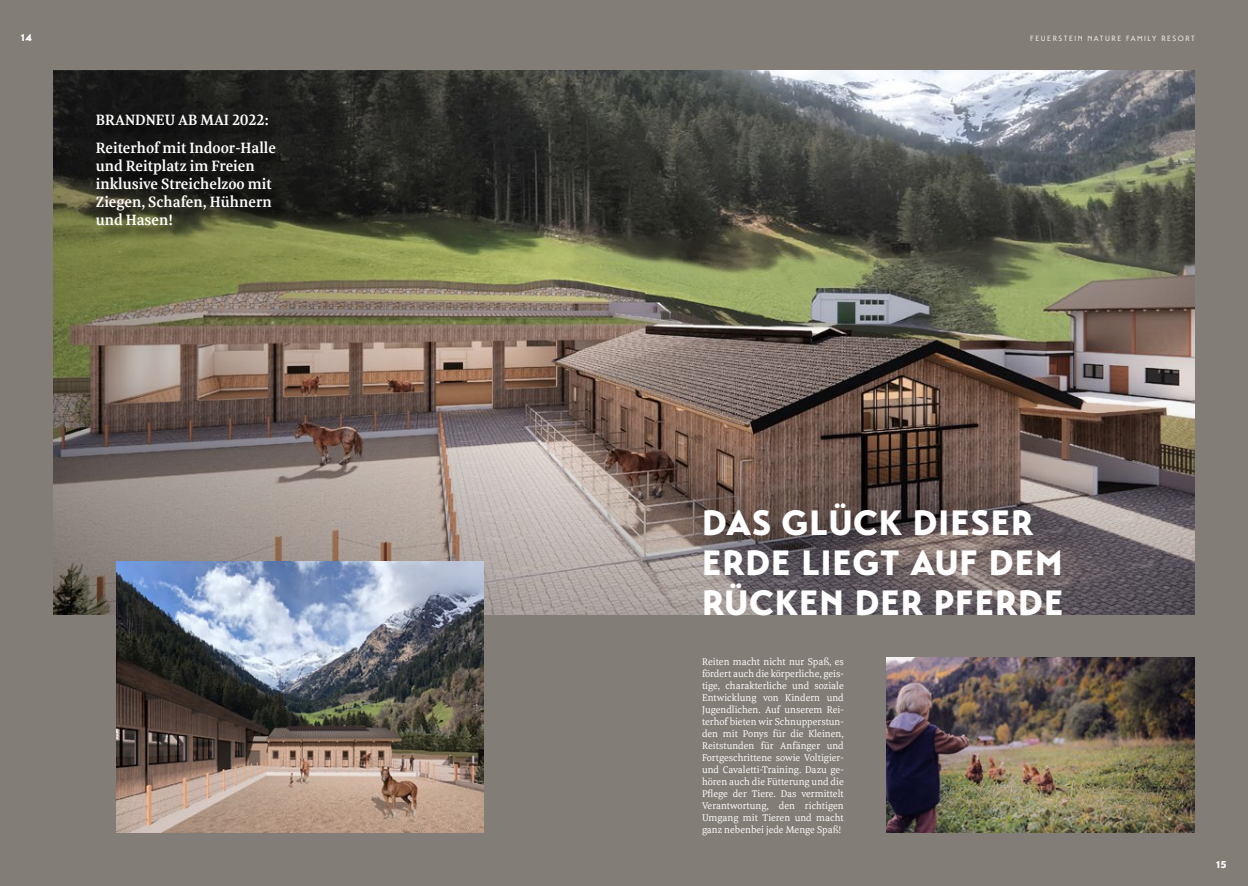
<style>
.page{position:relative;width:1248px;height:886px;background:#fff}
.page>*{position:absolute;margin:0;border:0;box-sizing:border-box;transform-origin:0 0}
.t1{font:900 35px/40px "Transat";letter-spacing:.03em;color:#fff}
.t2{font:600 15px/18px "Meret Pro";color:#fff}
.t3{font:10px/12px "Meret Pro";color:#fff;text-align:justify}
.t4{font:900 10px "Transat";color:#fff}
.t5{font:7.5px "Transat Standard";letter-spacing:.2em;color:#fff}
</style>
<div class="page">
<div style="left:0;top:0;width:624px;height:886px;background:#837d77"></div>
<div style="left:624px;top:0;width:623px;height:886px;background:#837d77"></div>
<img style="left:553px;top:71px;width:641px;height:312px">
<svg style="left:53px;top:71px;width:500px;height:312px;background:#5e5a44"></svg>
<img style="left:886px;top:657px;width:308px;height:176px">
<svg style="left:53px;top:383px;width:1141px;height:231px;background:#7d6f6a"></svg>
<img style="left:116px;top:562px;width:367px;height:271px">
<div style="left:98px;top:117px;width:193px;height:123px;background:#000;opacity:.75"></div>
<p class="t4" style="left:21px;top:31px;width:13px">14</p>
<p class="t5" style="left:1030px;top:34px;width:166px">FEUERSTEIN NATURE FAMILY RESORT</p>
<h2 class="t2" style="left:96px;top:106px;width:182px;line-height:28px">BRANDNEU AB MAI 2022:<br>Reiterhof mit Indoor-Halle</h2>
<h2 class="t2" style="left:96px;top:157px;width:177px">und Reitplatz im Freien inklusive Streichelzoo mit<br>Ziegen, Schafen, Hühnern und Hasen!</h2>
<h1 class="t1" style="left:702px;top:502px;width:363px">DAS GLÜCK DIESER<br>ERDE LIEGT AUF DEM<br>RÜCKEN DER PFERDE</h1>
<p class="t3" style="left:702px;top:655px;width:143px">Reiten macht nicht nur Spaß, es fördert auch die körperliche, geis&shy;tige, charakterliche und soziale Entwicklung von Kindern und Jugendlichen. Auf unserem Rei&shy;terhof bieten wir Schnupperstun&shy;den mit Ponys für die Kleinen, Reitstunden für Anfänger und Fortgeschrittene sowie Voltigier&shy;und Cavaletti-Training. Dazu ge&shy;hören auch die Fütterung und die Pflege der Tiere. Das vermittelt Verantwortung, den richtigen Umgang mit Tieren und macht ganz nebenbei jede Menge Spaß!</p>
<p class="t4" style="left:1216px;top:858px;width:12px">15</p>
</div>
